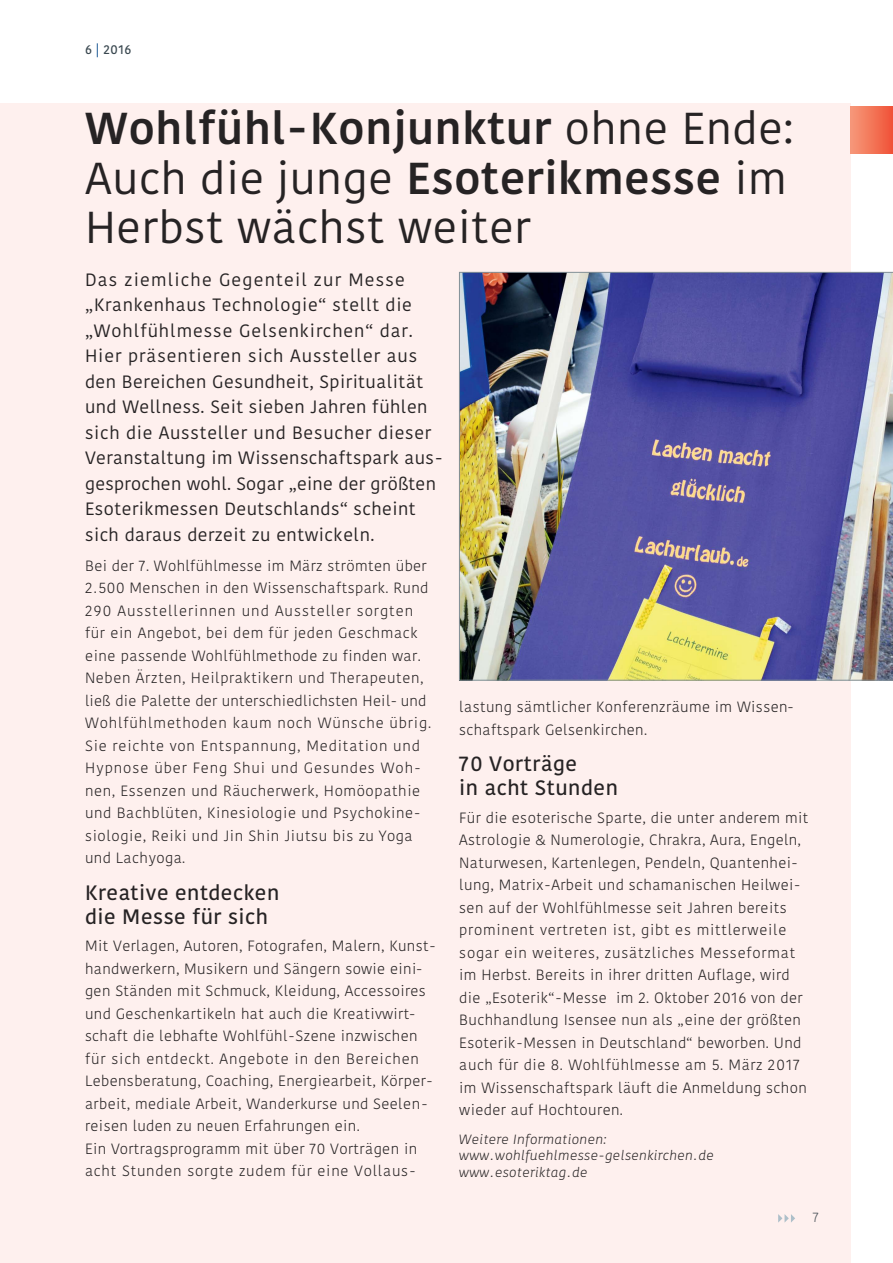
<style>
.page{position:relative;width:893px;height:1263px;background:#fff}
.page>*{position:absolute;margin:0;border:0;box-sizing:border-box;transform-origin:0 0}
.t1{font:44.55px/49.5px "Kohinoor";letter-spacing:.015em;color:#262324}
.t2{font:600 20.85px/24px "Kohinoor";letter-spacing:.025em;color:#262324}
.t3{font:17.85px/25.5px "Kohinoor";letter-spacing:.025em;color:#262324}
.t4{font:300 14.85px/22.5px "Kohinoor";letter-spacing:.025em;color:#262324}
.t5{font:300 13.5px "Kohinoor";color:#4d555b}
.t6{font:italic 300 13.35px/16.5px "Kohinoor";letter-spacing:.025em;color:#262324}
.t7{font:600 12.6px "Kohinoor";color:#39474f}
.s1{color:#004689}
.s2{font-weight:500}
</style>
<div class="page">
<div style="left:0;top:103px;width:850px;height:1160px;background:#fef0ee"></div>
<img style="left:459px;top:272px;width:434px;height:408px">
<svg style="left:778px;top:1214px;width:17px;height:8px"></svg>
<div style="left:850px;top:106px;width:43px;height:47px;background:linear-gradient(to right,#f79a7b,#f05237)"></div>
<p class="t7" style="left:85px;top:42px;width:48px">6 <span class="s1">|</span> 2016</p>
<h1 class="t1" style="left:85px;top:105px;width:710px"><span class="s2">Wohlfühl-Konjunktur</span> ohne Ende:<br>Auch die junge <span class="s2">Esoterikmesse</span> im<br>Herbst wächst weiter</h1>
<p class="t3" style="left:85px;top:267px;width:358px">Das ziemliche Gegenteil zur Messe „Krankenhaus Technologie“ stellt die „Wohlfühlmesse Gelsenkirchen“ dar.<br>Hier präsentieren sich Aussteller aus den Bereichen Gesundheit, Spiritualität und Wellness. Seit sieben Jahren fühlen sich die Aussteller und Besucher dieser Veranstaltung im Wissenschaftspark aus&shy;gesprochen wohl. Sogar „eine der größten Esoterikmessen Deutschlands“ scheint sich daraus derzeit zu entwickeln.</p>
<p class="t4" style="left:85px;top:554px;width:348px">Bei der 7. Wohlfühlmesse im März strömten über 2.500 Menschen in den Wissenschaftspark. Rund 290 Ausstellerinnen und Aussteller sorgten für ein Angebot, bei dem für jeden Geschmack eine passende Wohlfühlmethode zu finden war.<br>Neben Ärzten, Heilpraktikern und Therapeuten, ließ die Palette der unterschiedlichsten Heil- und Wohlfühlmethoden kaum noch Wünsche übrig.<br>Sie reichte von Entspannung, Meditation und Hypnose über Feng Shui und Gesundes Woh&shy;nen, Essenzen und Räucherwerk, Homöopathie und Bachblüten, Kinesiologie und Psychokine&shy;siologie, Reiki und Jin Shin Jiutsu bis zu Yoga und Lachyoga.</p>
<h2 class="t2" style="left:85px;top:881px;width:196px">Kreative entdecken die Messe für sich</h2>
<p class="t4" style="left:85px;top:935px;width:352px">Mit Verlagen, Autoren, Fotografen, Malern, Kunst&shy;handwerkern, Musikern und Sängern sowie eini&shy;gen Ständen mit Schmuck, Kleidung, Accessoires und Geschenkartikeln hat auch die Kreativwirt&shy;schaft die lebhafte Wohlfühl-Szene inzwischen für sich entdeckt. Angebote in den Bereichen Lebensberatung, Coaching, Energiearbeit, Körper&shy;arbeit, mediale Arbeit, Wanderkurse und Seelen&shy;reisen luden zu neuen Erfahrungen ein.<br>Ein Vortragsprogramm mit über 70 Vorträgen in acht Stunden sorgte zudem für eine Vollaus-</p>
<p class="t4" style="left:459px;top:696px;width:335px">lastung sämtlicher Konferenzräume im Wissen&shy;schaftspark Gelsenkirchen.</p>
<h2 class="t2" style="left:459px;top:752px;width:160px">70 Vorträge<br>in acht Stunden</h2>
<p class="t4" style="left:459px;top:806px;width:351px">Für die esoterische Sparte, die unter anderem mit Astrologie &amp; Numerologie, Chrakra, Aura, Engeln, Naturwesen, Kartenlegen, Pendeln, Quantenhei&shy;lung, Matrix-Arbeit und schamanischen Heilwei&shy;sen auf der Wohlfühlmesse seit Jahren bereits prominent vertreten ist, gibt es mittlerweile sogar ein weiteres, zusätzliches Messeformat im Herbst. Bereits in ihrer dritten Auflage, wird die „Esoterik“-Messe im 2. Oktober 2016 von der Buchhandlung Isensee nun als „eine der größten Esoterik-Messen in Deutschland“ beworben. Und auch für die 8. Wohlfühlmesse am 5. März 2017 im Wissenschaftspark läuft die Anmeldung schon wieder auf Hochtouren.</p>
<p class="t6" style="left:459px;top:1131px;width:256px">Weitere Informationen: www.wohlfuehlmesse-gelsenkirchen.de www.esoteriktag.de</p>
<p class="t5" style="left:813px;top:1209px;width:8px">7</p>
</div>
